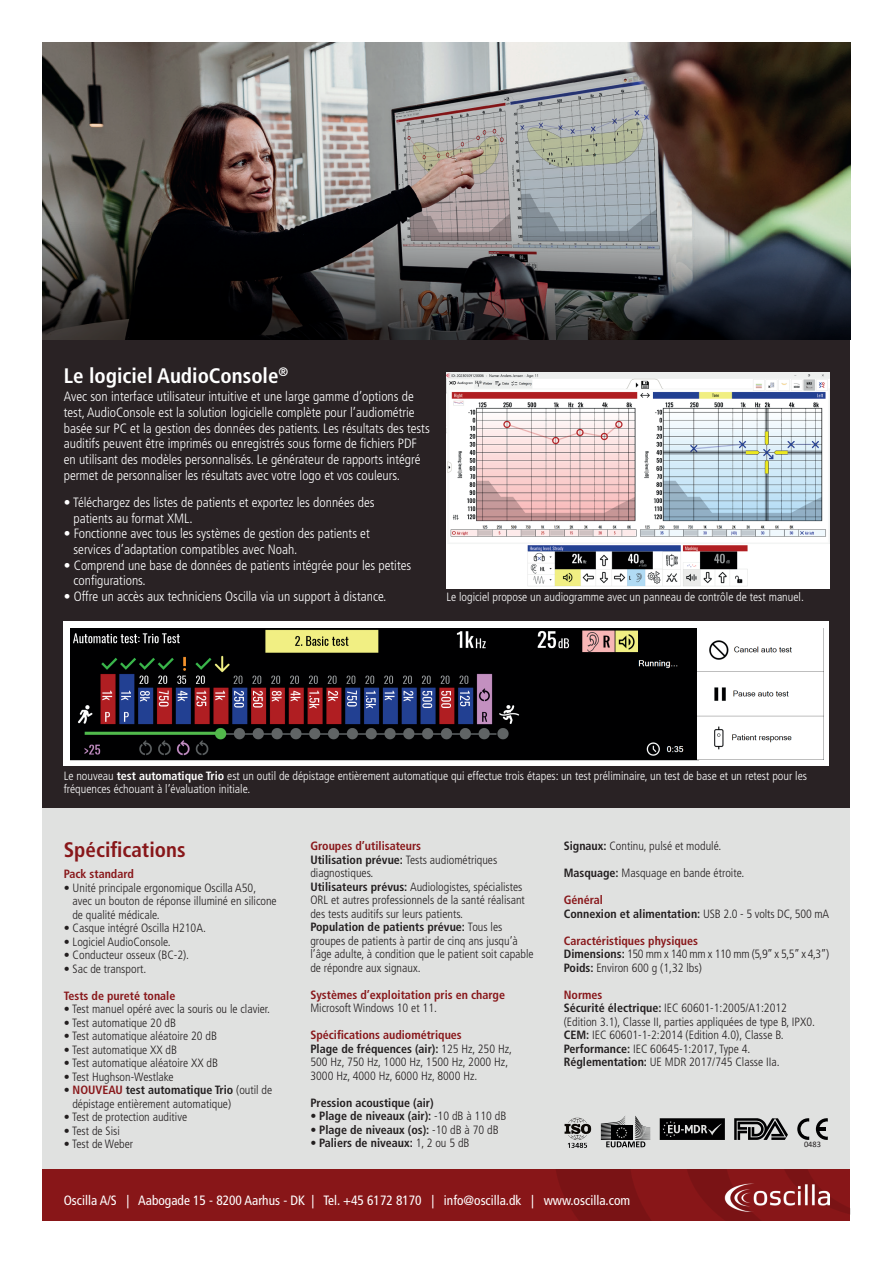
<style>
.page{position:relative;width:893px;height:1263px;background:#fff}
.page>*{position:absolute;margin:0;border:0;box-sizing:border-box;transform-origin:0 0}
.t1{font:700 condensed 21px "Frutiger LT Std";color:#fff}
.t2{font:700 condensed 21px "Frutiger LT Std";color:#88171a}
.t3{font:300 condensed 13.5px/15.6px "Frutiger LT Std";color:#fff}
.t4{font:condensed 13.5px "Frutiger LT Std";color:#fff}
.t5{font:300 condensed 12px/13.5px "Frutiger LT Std";color:#231f20}
.t6{font:300 condensed 12px/13.5px "Frutiger LT Std";color:#fff}
.t7{font:700 condensed 12px/13.5px "Frutiger LT Std";color:#231f20}
.t8{font:700 condensed 12px "Frutiger LT Std";color:#88171a}
.t9{font:8.4px "Calibri";color:#231f20}
.t10{font:5.7px "Frutiger LT Std";color:#000001}
.s1{font-weight:700}
.s2{font-weight:700;color:#88171a}
.s3{font-weight:300}
.s4{color:#88171a}
</style>
<div class="page">
<div style="left:43px;top:795px;width:807px;height:382px;background:#e0e1e0"></div>
<div style="left:43px;top:321px;width:807px;height:487px;background:#292224"></div>
<img style="left:43px;top:43px;width:807px;height:296px">
<img style="left:446px;top:373px;width:383px;height:215px">
<div style="left:64px;top:621px;width:765px;height:145px;background:#fff"></div>
<img style="left:70px;top:628px;width:754px;height:132px">
<div style="left:43px;top:1169px;width:807px;height:51px;background:#881618"></div>
<svg style="left:556px;top:1169px;width:294px;height:51px"></svg>
<svg style="left:734px;top:1118px;width:54px;height:22px"></svg>
<svg style="left:660px;top:1118px;width:65px;height:22px"></svg>
<svg style="left:601px;top:1116px;width:49px;height:31px"></svg>
<img style="left:564px;top:1117px;width:27px;height:31px">
<svg style="left:797px;top:1118px;width:12px;height:22px"></svg>
<svg style="left:816px;top:1118px;width:12px;height:22px"></svg>
<img style="left:724px;top:1182px;width:105px;height:29px">
<h1 class="t1" style="left:64px;top:364px;width:226px">Le logiciel AudioConsole<sup>®</sup></h1>
<p class="t3" style="left:64px;top:389px;width:367px">Avec son interface utilisateur intuitive et une large gamme d’options de test, AudioConsole est la solution logicielle complète pour l’audiométrie basée sur PC et la gestion des données des patients. Les résultats des tests auditifs peuvent être imprimés ou enregistrés sous forme de fichiers PDF en utilisant des modèles personnalisés. Le générateur de rapports intégré permet de personnaliser les résultats avec votre logo et vos couleurs.</p>
<p class="t3" style="left:73px;top:495px;width:303px;text-indent:-10px">• Téléchargez des listes de patients et exportez les données des patients au format XML.</p>
<p class="t3" style="left:73px;top:526px;width:298px;text-indent:-10px">• Fonctionne avec tous les systèmes de gestion des patients et services d’adaptation compatibles avec Noah.</p>
<p class="t3" style="left:73px;top:557px;width:339px;text-indent:-10px">• Comprend une base de données de patients intégrée pour les petites configurations.</p>
<p class="t3" style="left:64px;top:588px;width:324px">• Offre un accès aux techniciens Oscilla via un support à distance.</p>
<p class="t6" style="left:446px;top:590px;width:359px">Le logiciel propose un audiogramme avec un panneau de contrôle de test manuel.</p>
<p class="t6" style="left:64px;top:769px;width:745px">Le nouveau <span class="s1">test automatique Trio</span> est un outil de dépistage entièrement automatique qui effectue trois étapes: un test préliminaire, un test de base et un retest pour les fréquences échouant à l’évaluation initiale.</p>
<h1 class="t2" style="left:64px;top:837px;width:123px">Spécifications</h1>
<p class="t8" style="left:64px;top:867px;width:72px">Pack standard</p>
<p class="t5" style="left:72px;top:881px;width:206px;text-indent:-9px">• Unité principale ergonomique Oscilla A50, avec un bouton de réponse illuminé en silicone de qualité médicale.</p>
<p class="t5" style="left:64px;top:921px;width:144px">• Casque intégré Oscilla H210A.</p>
<p class="t5" style="left:64px;top:935px;width:108px">• Logiciel AudioConsole.</p>
<p class="t5" style="left:64px;top:948px;width:127px">• Conducteur osseux (BC-2).</p>
<p class="t5" style="left:64px;top:962px;width:84px">• Sac de transport.</p>
<p class="t8" style="left:64px;top:988px;width:113px">Tests de pureté tonale</p>
<p class="t5" style="left:64px;top:1002px;width:208px">• Test manuel opéré avec la souris ou le clavier.</p>
<p class="t5" style="left:64px;top:1016px;width:114px">• Test automatique 20 dB</p>
<p class="t5" style="left:64px;top:1029px;width:155px">• Test automatique aléatoire 20 dB</p>
<p class="t5" style="left:64px;top:1043px;width:115px">• Test automatique XX dB</p>
<p class="t5" style="left:64px;top:1056px;width:156px">• Test automatique aléatoire XX dB</p>
<p class="t5" style="left:64px;top:1070px;width:111px">• Test Hughson-Westlake</p>
<p class="t5" style="left:72px;top:1083px;width:201px;text-indent:-9px">• <span class="s2">NOUVEAU</span> <span class="s1">test automatique Trio</span> (outil de dépistage entièrement automatique)</p>
<p class="t5" style="left:64px;top:1110px;width:125px">• Test de protection auditive</p>
<p class="t5" style="left:64px;top:1124px;width:58px">• Test de Sisi</p>
<p class="t5" style="left:64px;top:1137px;width:71px">• Test de Weber</p>
<p class="t5" style="left:310px;top:840px;width:225px"><span class="s2">Groupes d’utilisateurs<br></span><span class="s1">Utilisation prévue:</span> Tests audiométriques diagnostiques.<br><span class="s1">Utilisateurs prévus:</span> Audiologistes, spécialistes ORL et autres professionnels de la santé réalisant des tests auditifs sur leurs patients.<br><span class="s1">Population de patients prévue:</span> Tous les groupes de patients à partir de cinq ans jusqu’à l’âge adulte, à condition que le patient soit capable de répondre aux signaux.</p>
<p class="t8" style="left:310px;top:988px;width:196px">Systèmes d’exploitation pris en charge</p>
<p class="t5" style="left:310px;top:1002px;width:128px">Microsoft Windows 10 et 11.</p>
<p class="t5" style="left:310px;top:1029px;width:203px"><span class="s2">Spécifications audiométriques<br></span><span class="s1">Plage de fréquences (air):</span> 125 Hz, 250 Hz, 500 Hz, 750 Hz, 1000 Hz, 1500 Hz, 2000 Hz, 3000 Hz, 4000 Hz, 6000 Hz, 8000 Hz.</p>
<p class="t7" style="left:310px;top:1096px;width:125px">Pression acoustique (air)</p>
<p class="t7" style="left:310px;top:1109px;width:197px"><span class="s3">•</span> Plage de niveaux (air): <span class="s3">-10 dB à 110 dB</span></p>
<p class="t7" style="left:310px;top:1123px;width:190px"><span class="s3">•</span> Plage de niveaux (os): <span class="s3">-10 dB à 70 dB</span></p>
<p class="t7" style="left:310px;top:1136px;width:161px"><span class="s3">•</span> Paliers de niveaux: <span class="s3">1, 2 ou 5 dB</span></p>
<p class="t5" style="left:564px;top:840px;width:159px"><span class="s1">Signaux:</span> Continu, pulsé et modulé.</p>
<p class="t5" style="left:564px;top:867px;width:182px"><span class="s1">Masquage:</span> Masquage en bande étroite.</p>
<p class="t7" style="left:564px;top:893px;width:267px"><span class="s4">Général<br></span>Connexion et alimentation: <span class="s3">USB 2.0 - 5 volts DC, 500 mA</span></p>
<p class="t5" style="left:564px;top:934px;width:267px"><span class="s2">Caractéristiques physiques<br></span><span class="s1">Dimensions:</span> 150 mm x 140 mm x 110 mm (5,9” x 5,5” x 4,3”)<br><span class="s1">Poids:</span> Environ 600 g (1,32 lbs)</p>
<p class="t5" style="left:564px;top:988px;width:253px"><span class="s2">Normes<br></span><span class="s1">Sécurité électrique:</span> IEC 60601-1:2005/A1:2012 (Edition 3.1), Classe II, parties appliquées de type B, IPX0.<br><span class="s1">CEM:</span> IEC 60601-1-2:2014 (Edition 4.0), Classe B.<br><span class="s1">Performance:</span> IEC 60645-1:2017, Type 4.<br><span class="s1">Réglementation:</span> UE MDR 2017/745 Classe IIa.</p>
<p class="t9" style="left:804px;top:1139px;width:19px">0483</p>
<p class="t10" style="left:806px;top:1141px;width:15px">0483</p>
<p class="t4" style="left:64px;top:1192px;width:568px">Oscilla A/S | Aabogade 15 - 8200 Aarhus - DK | Tel. +45 6172 8170 | info@oscilla.dk | www.oscilla.com</p>
</div>
